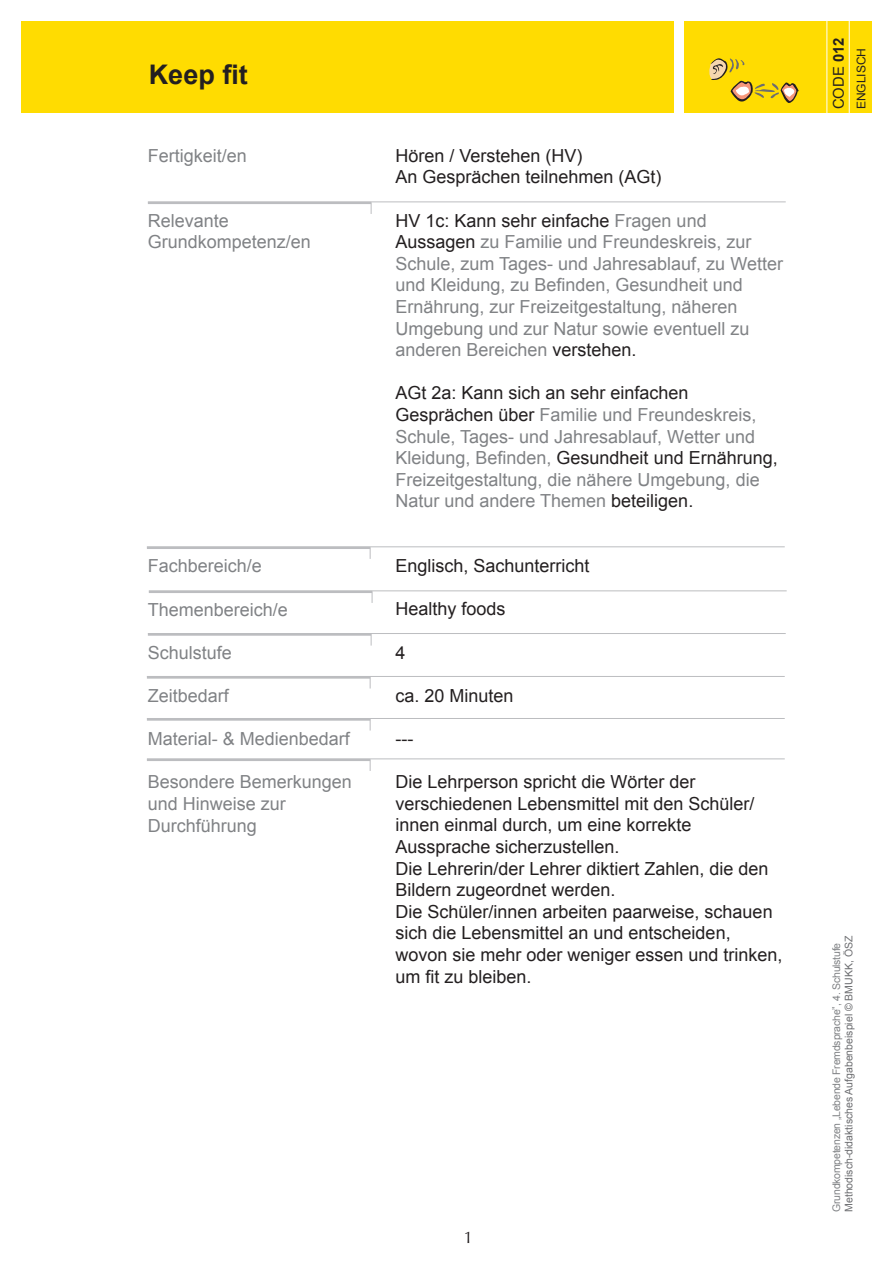
<style>
.page{position:relative;width:893px;height:1263px;background:#fff}
.page>*{position:absolute;margin:0;border:0;box-sizing:border-box;transform-origin:0 0}
.t1{font:700 27px "Arial";color:#231f20}
.t2{font:18px/21.6px "Arial";color:#808285}
.t3{font:18px/21.6px "Arial";color:#231f20}
.t4{font:16.5px "Optima";color:#231f20}
.t5{font:14.85px "Arial";color:#231f20}
.t6{font:12px "Arial";color:#231f20}
.t7{font:10.5px "Arial";letter-spacing:-.02em;color:#808285}
.t8{font:10.5px "Arial";color:#6c6d70}
.s1{color:#231f20}
.s2{font-weight:700}
</style>
<div class="page">
<div style="left:685px;top:21px;width:187px;height:92px;background:#ffdc01"></div>
<div style="left:21px;top:21px;width:652px;height:92px;background:#ffdc01"></div>
<hr style="left:849px;top:20px;width:1px;height:127px;background:#fff">
<hr style="left:826px;top:20px;width:1px;height:127px;background:#fff">
<hr style="left:148px;top:633px;width:638px;height:1px;background:#bcbdc0">
<hr style="left:148px;top:633px;width:223px;height:3px;background:#bcbdc0">
<svg style="left:371px;top:634px;width:1px;height:12px"></svg>
<hr style="left:148px;top:201px;width:638px;height:1px;background:#bcbdc0">
<hr style="left:148px;top:202px;width:223px;height:2px;background:#bcbdc0">
<svg style="left:371px;top:202px;width:1px;height:12px"></svg>
<hr style="left:147px;top:546px;width:638px;height:1px;background:#bcbdc0">
<hr style="left:147px;top:547px;width:223px;height:2px;background:#bcbdc0">
<svg style="left:370px;top:547px;width:1px;height:12px"></svg>
<hr style="left:147px;top:676px;width:638px;height:1px;background:#bcbdc0">
<hr style="left:147px;top:676px;width:223px;height:3px;background:#bcbdc0">
<hr style="left:147px;top:718px;width:638px;height:1px;background:#bcbdc0">
<hr style="left:147px;top:718px;width:223px;height:3px;background:#bcbdc0">
<hr style="left:147px;top:758px;width:638px;height:1px;background:#bcbdc0">
<hr style="left:147px;top:759px;width:223px;height:2px;background:#bcbdc0">
<svg style="left:370px;top:759px;width:1px;height:12px"></svg>
<hr style="left:149px;top:590px;width:638px;height:1px;background:#bcbdc0">
<hr style="left:149px;top:591px;width:223px;height:2px;background:#bcbdc0">
<svg style="left:372px;top:591px;width:1px;height:12px"></svg>
<svg style="left:709px;top:58px;width:90px;height:45px"></svg>
<h1 class="t1" style="left:149px;top:56px;width:101px">Keep fit</h1>
<p class="t2" style="left:148px;top:145px;width:101px">Fertigkeit/en</p>
<p class="t2" style="left:148px;top:210px;width:165px">Relevante<br>Grundkompetenz/en</p>
<p class="t2" style="left:148px;top:555px;width:116px">Fachbereich/e</p>
<p class="t2" style="left:148px;top:599px;width:142px">Themenbereich/e</p>
<p class="t2" style="left:148px;top:642px;width:86px">Schulstufe</p>
<p class="t2" style="left:148px;top:685px;width:83px">Zeitbedarf</p>
<p class="t2" style="left:148px;top:728px;width:204px">Material- &amp; Medienbedarf</p>
<p class="t2" style="left:148px;top:771px;width:206px">Besondere Bemerkungen und Hinweise zur<br>Durchführung</p>
<p class="t3" style="left:395px;top:145px;width:268px">Hören / Verstehen (HV)<br>An Gesprächen teilnehmen (AGt)</p>
<p class="t2" style="left:395px;top:210px;width:389px"><span class="s1">HV 1c: Kann sehr einfache</span> Fragen und <span class="s1">Aussagen</span> zu Familie und Freundeskreis, zur Schule, zum Tages- und Jahresablauf, zu Wetter und Kleidung, zu Befinden, Gesundheit und Ernährung, zur Freizeitgestaltung, näheren Umgebung und zur Natur sowie eventuell zu anderen Bereichen <span class="s1">verstehen.</span></p>
<p class="t2" style="left:395px;top:382px;width:384px"><span class="s1">AGt 2a: Kann sich an sehr einfachen Gesprächen über</span> Familie und Freundeskreis, Schule, Tages- und Jahresablauf, Wetter und Kleidung, Befinden, <span class="s1">Gesundheit und Ernährung, </span>Freizeitgestaltung, die nähere Umgebung, die Natur und andere Themen <span class="s1">beteiligen.</span></p>
<p class="t3" style="left:395px;top:555px;width:196px">Englisch, Sachunterricht</p>
<p class="t3" style="left:395px;top:598px;width:112px">Healthy foods</p>
<p class="t3" style="left:395px;top:642px;width:12px">4</p>
<p class="t3" style="left:395px;top:685px;width:120px">ca. 20 Minuten</p>
<p class="t3" style="left:395px;top:728px;width:19px">---</p>
<p class="t3" style="left:395px;top:771px;width:389px">Die Lehrperson spricht die Wörter der verschiedenen Lebensmittel mit den Schüler/ innen einmal durch, um eine korrekte Aussprache sicherzustellen.<br>Die Lehrerin/der Lehrer diktiert Zahlen, die den Bildern zugeordnet werden.<br>Die Schüler/innen arbeiten paarweise, schauen sich die Lebensmittel an und entscheiden, wovon sie mehr oder weniger essen und trinken, um fit zu bleiben.</p>
<p class="t4" style="left:464px;top:1228px;width:11px">1</p>
<p class="t5" style="left:829px;top:109px;width:73px;rotate:-90deg">CODE <span class="s2">012</span></p>
<p class="t6" style="left:853px;top:109px;width:63px;rotate:-90deg">ENGLISCH</p>
<p class="t7" style="left:829px;top:1212px;width:271px;rotate:-90deg">Grundkompetenzen „Lebende Fremdsprache”, 4. Schulstufe</p>
<p class="t8" style="left:842px;top:1212px;width:278px;rotate:-90deg">Methodisch-didaktisches Aufgabenbeispiel © BMUKK, ÖSZ</p>
</div>
